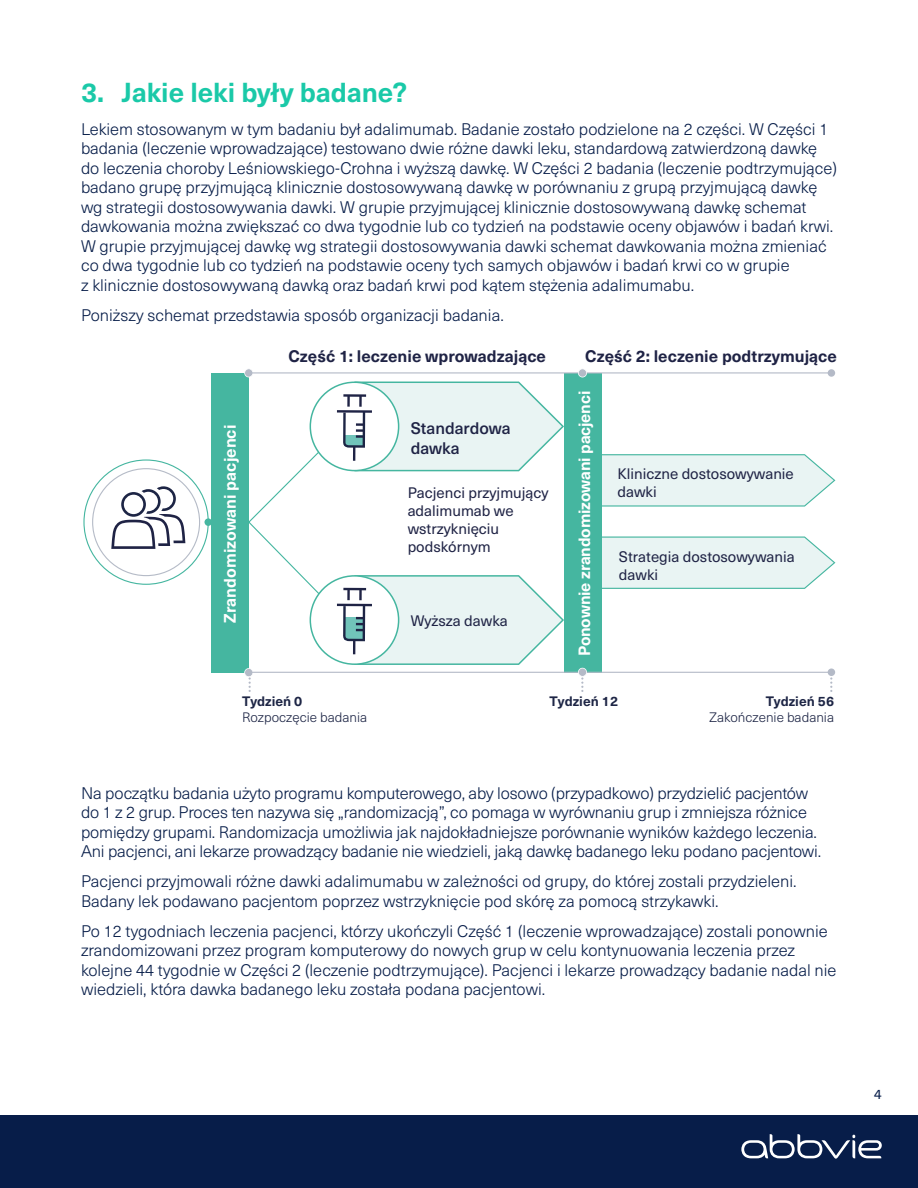
<style>
.page{position:relative;width:918px;height:1188px;background:#fff}
.page>*{position:absolute;margin:0;border:0;box-sizing:border-box;transform-origin:0 0}
.t1{font:700 27px "Neue Haas Unica Pro";color:#1ac9a8}
.t2{font:300 16.5px/19.5px "Neue Haas Unica Pro";color:#071d49}
.t3{font:700 16.5px "Neue Haas Unica Pro";color:#1f2345}
.t4{font:700 16.5px "Neue Haas Unica Pro";color:#fff}
.t5{font:500 16.5px/19.8px "Neue Haas Unica Pro";color:#1f2345}
.t6{font:700 16.05px "Neue Haas Unica Pro";letter-spacing:-.01em;color:#fff}
.t7{font:15px/18px "Neue Haas Unica Pro";color:#1f2345}
.t8{font:300 13.5px "Neue Haas Unica Pro";color:#1d2545}
.t9{font:700 13.5px "Neue Haas Unica Pro";color:#1d2545}
.t10{font:13.5px "Neue Haas Unica Pro";color:#071d49}
</style>
<div class="page">
<div style="left:204px;top:518px;width:8px;height:8px;background:#45b6a0;border-radius:50%"></div>
<svg style="left:601px;top:454px;width:234px;height:53px;background:#e1f1ef"></svg>
<svg style="left:601px;top:537px;width:234px;height:52px;background:#e2f1ef"></svg>
<div style="left:211px;top:373px;width:38px;height:300px;background:#45b6a0"></div>
<div style="left:564px;top:373px;width:37px;height:300px;background:#45b6a0"></div>
<svg style="left:111px;top:486px;width:74px;height:63px"></svg>
<hr style="left:249px;top:672px;width:583px;height:1px;background:#b4bac7">
<svg style="left:578px;top:668px;width:9px;height:24px"></svg>
<svg style="left:244px;top:369px;width:320px;height:323px"></svg>
<div style="left:828px;top:669px;width:7px;height:7px;background:#b4bac7;border-radius:50%"></div>
<svg style="left:830px;top:677px;width:2px;height:15px"></svg>
<hr style="left:249px;top:372px;width:583px;height:1px;background:#b4bac7">
<div style="left:828px;top:369px;width:7px;height:8px;background:#b4bac7;border-radius:50%"></div>
<svg style="left:578px;top:369px;width:9px;height:8px"></svg>
<div style="left:0;top:1115px;width:918px;height:73px;background:#071d49"></div>
<svg style="left:741px;top:1134px;width:141px;height:25px"></svg>
<h1 class="t1" style="left:81px;top:76px;width:328px">3. Jakie leki były badane?</h1>
<p class="t2" style="left:81px;top:119px;width:758px">Lekiem stosowanym w tym badaniu był adalimumab. Badanie zostało podzielone na 2 części. W Części 1 badania (leczenie wprowadzające) testowano dwie różne dawki leku, standardową zatwierdzoną dawkę do leczenia choroby Leśniowskiego-Crohna i wyższą dawkę. W Części 2 badania (leczenie podtrzymujące) badano grupę przyjmującą klinicznie dostosowywaną dawkę w porównaniu z grupą przyjmującą dawkę wg strategii dostosowywania dawki. W grupie przyjmującej klinicznie dostosowywaną dawkę schemat dawkowania można zwiększać co dwa tygodnie lub co tydzień na podstawie oceny objawów i badań krwi.<br>W grupie przyjmującej dawkę wg strategii dostosowywania dawki schemat dawkowania można zmieniać co dwa tygodnie lub co tydzień na podstawie oceny tych samych objawów i badań krwi co w grupie<br>z klinicznie dostosowywaną dawką oraz badań krwi pod kątem stężenia adalimumabu.</p>
<p class="t2" style="left:81px;top:305px;width:424px">Poniższy schemat przedstawia sposób organizacji badania.</p>
<p class="t4" style="left:220px;top:623px;width:199px;rotate:-90deg">Zrandomizowani pacjenci</p>
<p class="t3" style="left:288px;top:346px;width:259px">Część 1: leczenie wprowadzające</p>
<p class="t3" style="left:585px;top:346px;width:253px">Część 2: leczenie podtrzymujące</p>
<p class="t5" style="left:411px;top:419px;width:102px">Standardowa dawka</p>
<p class="t7" style="left:408px;top:484px;width:142px">Pacjenci przyjmujący adalimumab we wstrzyknięciu podskórnym</p>
<p class="t7" style="left:411px;top:612px;width:99px">Wyższa dawka</p>
<p class="t6" style="left:575px;top:656px;width:267px;rotate:-90deg">Ponownie zrandomizowani pacjenci</p>
<p class="t7" style="left:617px;top:465px;width:178px">Kliniczne dostosowywanie dawki</p>
<p class="t7" style="left:619px;top:547px;width:177px">Strategia dostosowywania dawki</p>
<p class="t9" style="left:242px;top:693px;width:62px">Tydzień 0</p>
<p class="t8" style="left:242px;top:710px;width:127px">Rozpoczęcie badania</p>
<p class="t9" style="left:550px;top:693px;width:70px">Tydzień 12</p>
<p class="t9" style="left:766px;top:693px;width:70px">Tydzień 56</p>
<p class="t8" style="left:709px;top:710px;width:126px">Zakończenie badania</p>
<p class="t2" style="left:81px;top:784px;width:742px">Na początku badania użyto programu komputerowego, aby losowo (przypadkowo) przydzielić pacjentów do 1 z 2 grup. Proces ten nazywa się „randomizacją”, co pomaga w wyrównaniu grup i zmniejsza różnice pomiędzy grupami. Randomizacja umożliwia jak najdokładniejsze porównanie wyników każdego leczenia.<br>Ani pacjenci, ani lekarze prowadzący badanie nie wiedzieli, jaką dawkę badanego leku podano pacjentowi.</p>
<p class="t2" style="left:81px;top:872px;width:717px">Pacjenci przyjmowali różne dawki adalimumabu w zależności od grupy, do której zostali przydzieleni.<br>Badany lek podawano pacjentom poprzez wstrzyknięcie pod skórę za pomocą strzykawki.</p>
<p class="t2" style="left:81px;top:922px;width:757px">Po 12 tygodniach leczenia pacjenci, którzy ukończyli Część 1 (leczenie wprowadzające) zostali ponownie zrandomizowani przez program komputerowy do nowych grup w celu kontynuowania leczenia przez kolejne 44 tygodnie w Części 2 (leczenie podtrzymujące). Pacjenci i lekarze prowadzący badanie nadal nie wiedzieli, która dawka badanego leku została podana pacjentowi.</p>
<p class="t10" style="left:874px;top:1086px;width:9px">4</p>
</div>
